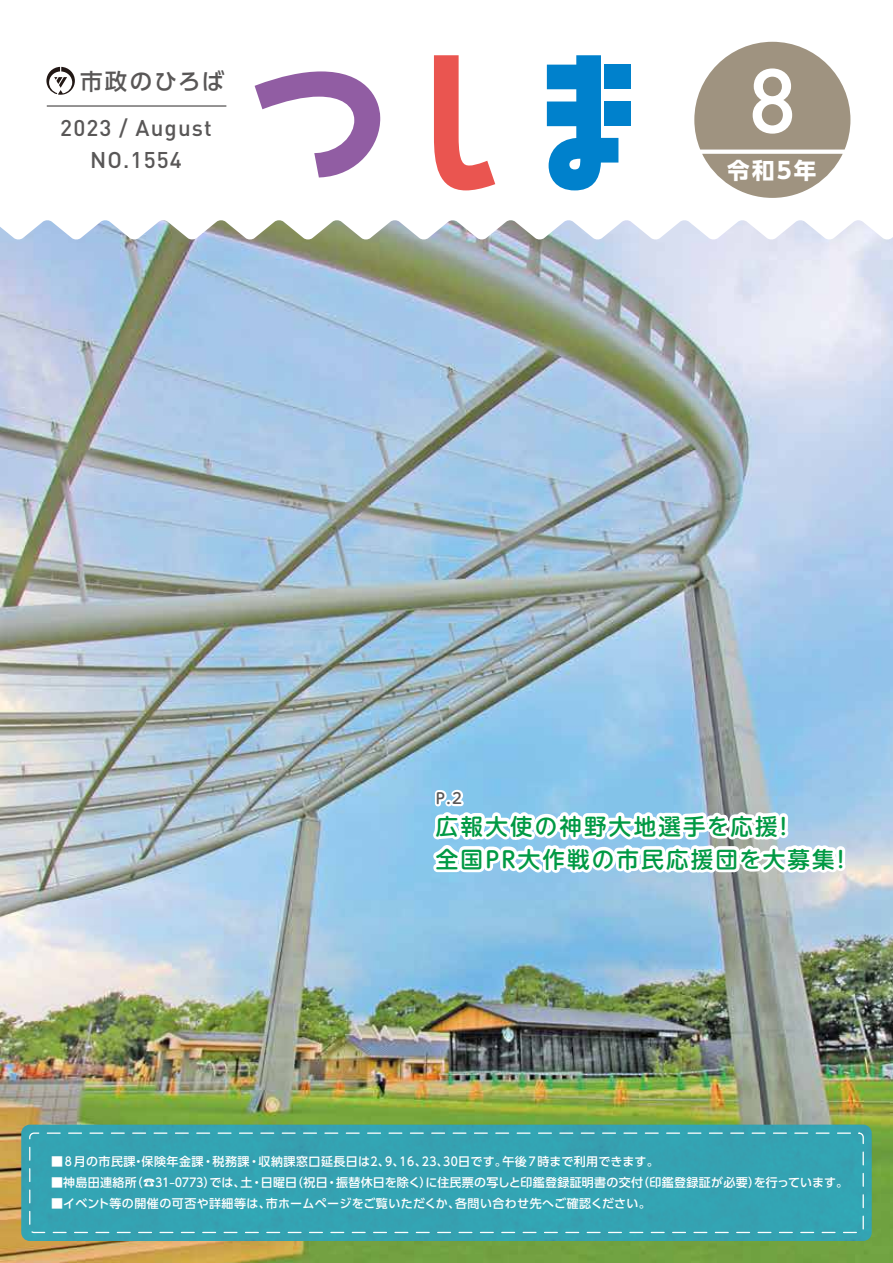
<style>
.page{position:relative;width:893px;height:1263px;background:#fff}
.page>*{position:absolute;margin:0;border:0;box-sizing:border-box;transform-origin:0 0}
.t1{font:500 90px "DIN";color:#fff}
.t2{font:500 22.5px/33px "UD Shin M Go Pro";letter-spacing:.1em;color:#094}
.t3{font:500 22.5px/32px "DIN";letter-spacing:.05em;color:#595757;text-align:center}
.t4{font:500 22.5px "UD Shin Go Pr 6";letter-spacing:.095em;color:#595757}
.t5{font:700 22.5px "UD Shin Go Pr 6";color:#fff}
.t6{font:500 15px "UD Shin M Go Pro";color:#595757}
.t7{font:500 12px "UD Shin Go Pr 6";letter-spacing:.025em;color:#fff}
</style>
<div class="page">
<img style="left:0;top:220px;width:893px;height:1043px">
<div style="left:21px;top:1125px;width:851px;height:116px;background:#33a3b2;border-radius:9px"></div>
<div style="left:29px;top:1132px;width:835px;height:101px;border:1px dashed #fff;border-radius:4px"></div>
<svg style="left:428px;top:786px;width:413px;height:100px"></svg>
<div style="left:836px;top:846px;width:9px;height:20px;border:6px solid #fff;border-radius:2px"></div>
<div style="left:836px;top:861px;width:9px;height:10px;border:6px solid #fff;border-radius:50%"></div>
<svg style="left:46px;top:67px;width:29px;height:28px"></svg>
<hr style="left:47px;top:105px;width:179px;height:2px;background:#595757">
<svg style="left:694px;top:42px;width:156px;height:156px"></svg>
<svg style="left:434px;top:55px;width:61px;height:135px"></svg>
<svg style="left:547px;top:55px;width:71px;height:135px"></svg>
<div style="left:604px;top:102px;width:26px;height:24px;background:#0081cc"></div>
<div style="left:604px;top:65px;width:26px;height:24px;background:#0081cc"></div>
<svg style="left:255px;top:71px;width:126px;height:106px"></svg>
<h2 class="t4" style="left:80px;top:63px;width:146px">市政のひろば</h2>
<h2 class="t3" style="left:60px;top:111px;width:153px">2023 / August<br>NO.1554</h2>
<h1 class="t1" style="left:748px;top:43px;width:49px">8</h1>
<h2 class="t5" style="left:727px;top:152px;width:91px">令和5年</h2>
<p class="t6" style="left:436px;top:786px;width:28px">P.2</p>
<h2 class="t2" style="left:436px;top:808px;width:417px">広報大使の神野大地選手を応援！<br>全国PR大作戦の市民応援団を大募集！</h2>
<p class="t7" style="left:51px;top:1152px;width:609px">■8月の市民課・保険年金課・税務課・収納課窓口延長日は2、9、16、23、30日です。午後７時まで利用できます。</p>
<p class="t7" style="left:51px;top:1173px;width:799px">■神島田連絡所（☎３１‒０７７３）では、土・日曜日（祝日・振替休日を除く）に住民票の写しと印鑑登録証明書の交付（印鑑登録証が必要）を行っています。</p>
<p class="t7" style="left:51px;top:1194px;width:601px">■イベント等の開催の可否や詳細等は、市ホームページをご覧いただくか、各問い合わせ先へご確認ください。</p>
</div>
